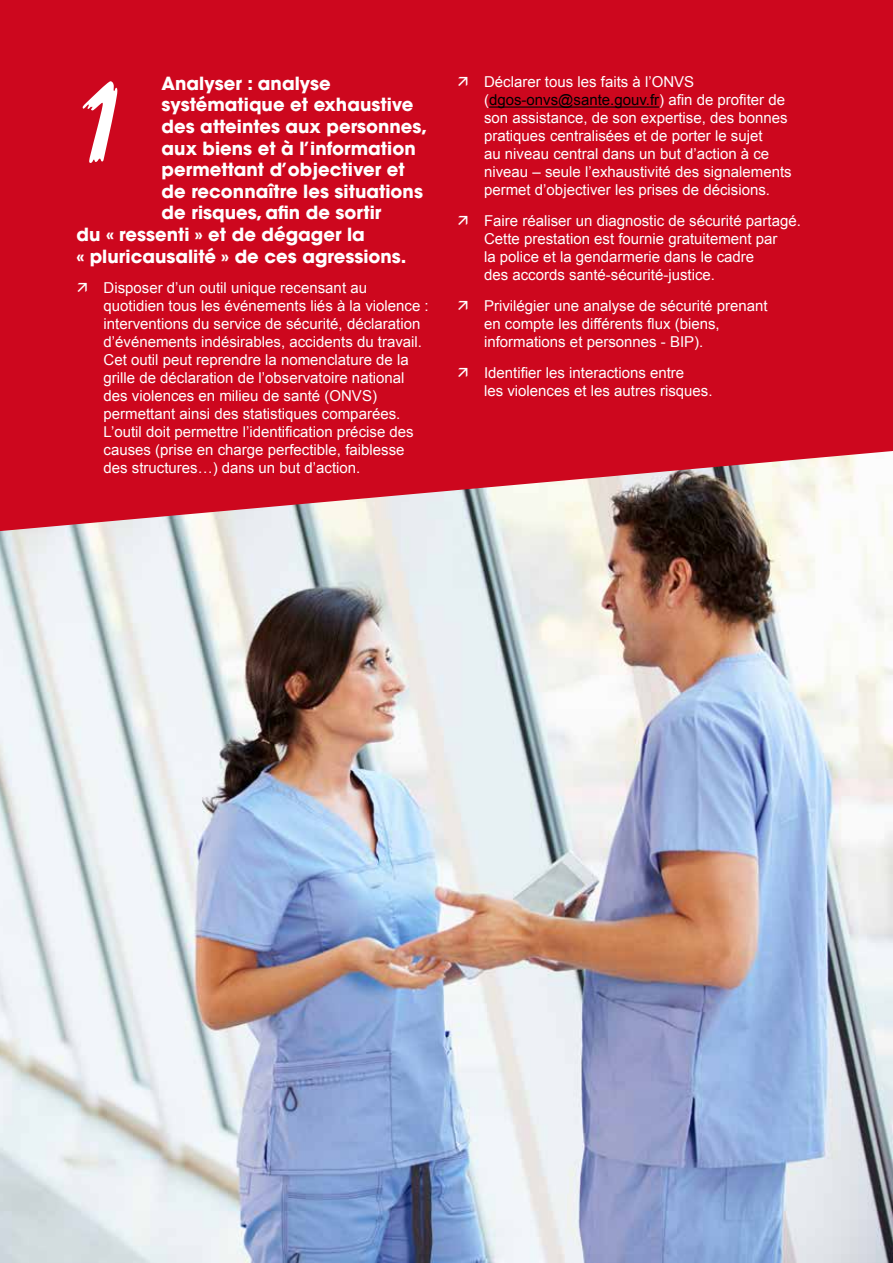
<style>
.page{position:relative;width:893px;height:1263px;background:#fff}
.page>*{position:absolute;margin:0;border:0;box-sizing:border-box;transform-origin:0 0}
.t1{font:108px "Reporter LT Std 2";color:#fff}
.t2{font:700 18px "ITC Avant Garde Std";color:#fff}
.t3{font:15px/18px "Arial";color:#fff}
.s1{color:#000}
</style>
<div class="page">
<img style="left:0;top:531px;width:893px;height:732px">
<svg style="left:0;top:0;width:893px;height:531px;background:#cd172b"></svg>
<hr style="left:489px;top:106px;width:170px;height:2px;background:#000">
<div style="left:826px;top:0;width:67px;height:451px;background:#cd071e"></div>
<svg style="left:78px;top:283px;width:9px;height:10px"></svg>
<svg style="left:458px;top:77px;width:9px;height:10px"></svg>
<svg style="left:458px;top:216px;width:9px;height:9px"></svg>
<svg style="left:458px;top:301px;width:9px;height:9px"></svg>
<svg style="left:458px;top:368px;width:9px;height:9px"></svg>
<p class="t2" style="left:162px;top:72px;width:171px">Analyser : analyse</p>
<p class="t2" style="left:162px;top:93px;width:253px">systématique et exhaustive</p>
<p class="t2" style="left:162px;top:115px;width:267px">des atteintes aux personnes,</p>
<p class="t2" style="left:162px;top:136px;width:256px">aux biens et à l’information</p>
<p class="t2" style="left:162px;top:158px;width:245px">permettant d’objectiver et</p>
<p class="t2" style="left:162px;top:180px;width:263px">de reconnaître les situations</p>
<p class="t2" style="left:162px;top:201px;width:221px">de risques, afin de sortir</p>
<p class="t2" style="left:77px;top:223px;width:290px">du « ressenti » et de dégager la</p>
<p class="t2" style="left:77px;top:244px;width:332px">« pluricausalité » de ces agressions.</p>
<p class="t3" style="left:104px;top:279px;width:327px">Disposer d’un outil unique recensant au quotidien tous les événements liés à la violence : interventions du service de sécurité, déclaration d’événements indésirables, accidents du travail.<br>Cet outil peut reprendre la nomenclature de la grille de déclaration de l’observatoire national des violences en milieu de santé (ONVS) permettant ainsi des statistiques comparées.<br>L’outil doit permettre l’identification précise des causes (prise en charge perfectible, faiblesse des structures…) dans un but d’action.</p>
<h1 class="t1" style="left:77px;top:55px;width:41px">1</h1>
<p class="t3" style="left:484px;top:73px;width:309px">Déclarer tous les faits à l’ONVS (<span class="s1">dgos-onvs@sante.gouv.fr</span>) afin de profiter de son assistance, de son expertise, des bonnes pratiques centralisées et de porter le sujet<br>au niveau central dans un but d’action à ce niveau – seule l’exhaustivité des signalements permet d’objectiver les prises de décisions.</p>
<p class="t3" style="left:484px;top:212px;width:318px">Faire réaliser un diagnostic de sécurité partagé.<br>Cette prestation est fournie gratuitement par<br>la police et la gendarmerie dans le cadre<br>des accords santé-sécurité-justice.</p>
<p class="t3" style="left:484px;top:297px;width:285px">Privilégier une analyse de sécurité prenant en compte les différents flux (biens, informations et personnes - BIP).</p>
<p class="t3" style="left:484px;top:364px;width:230px">Identifier les interactions entre<br>les violences et les autres risques.</p>
</div>
